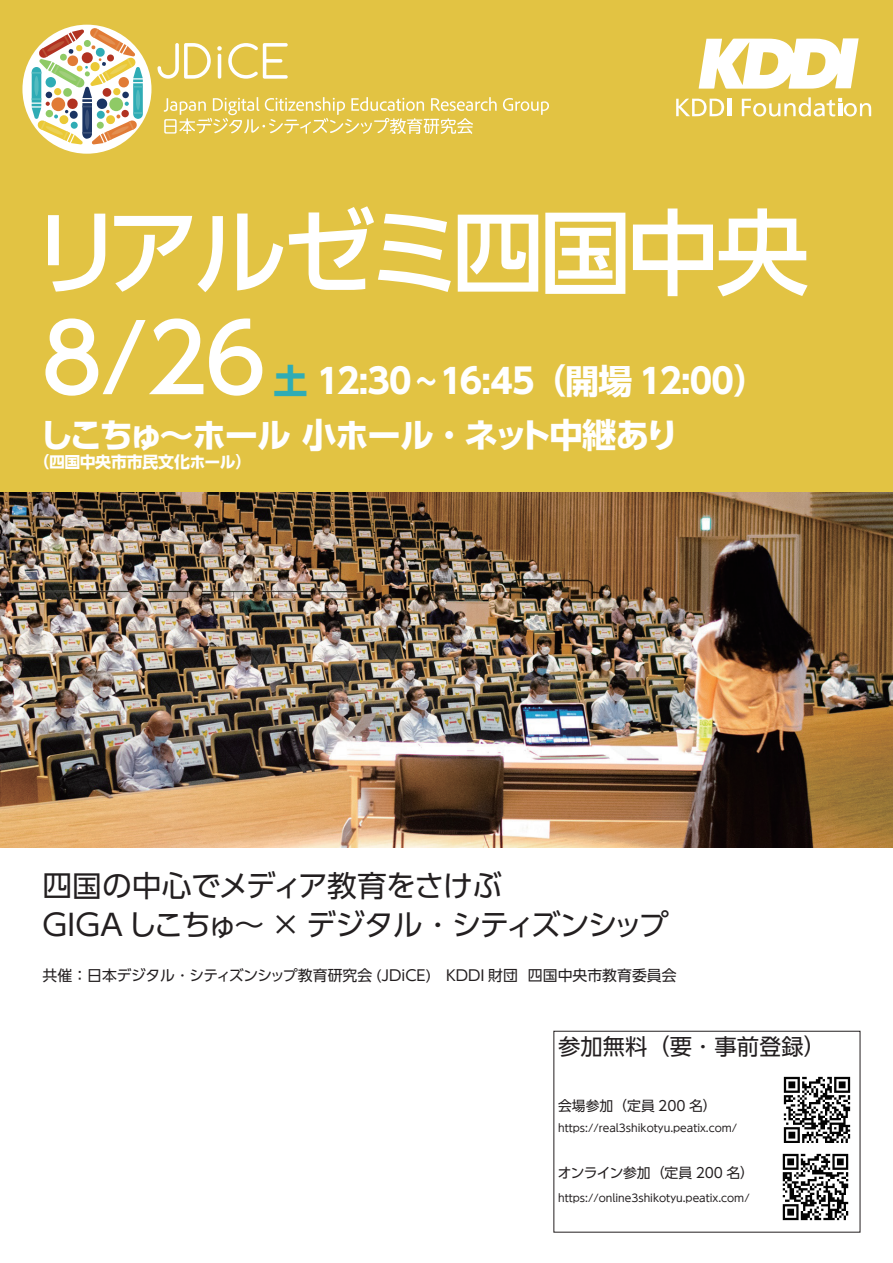
<style>
.page{position:relative;width:893px;height:1263px;background:#fff}
.page>*{position:absolute;margin:0;border:0;box-sizing:border-box;transform-origin:0 0}
.t1{font:93.6px "BIZ UDP Shin Go Medium";letter-spacing:-.05em;color:#fff}
.t2{font:34.05px "BIZ UDP Shin Go Bold";letter-spacing:-.035em;color:#fff}
.t3{font:29.7px/39.3px "BIZ UDP Shin Go";color:#231f20}
.t4{font:22.35px "BIZ UDP Shin Go";color:#231f20}
.t5{font:15.9px "BIZ UDP Shin Go Bold";letter-spacing:-.025em;color:#fff}
.t6{font:14.85px "BIZ UDP Shin Go";color:#231f20}
.t7{font:13.8px "BIZ UDP Shin Go";color:#231f20}
.t8{font:10.65px "BIZ UDP Shin Go";color:#231f20}
.s1{color:#2facb5}
</style>
<div class="page">
<div style="left:0;top:0;width:893px;height:729px;background:#e2c343"></div>
<img style="left:0;top:493px;width:893px;height:354px">
<div style="left:22px;top:25px;width:129px;height:129px;background:#fff;border-radius:50%"></div>
<svg style="left:164px;top:97px;width:333px;height:37px"></svg>
<svg style="left:503px;top:98px;width:46px;height:17px"></svg>
<svg style="left:32px;top:28px;width:111px;height:116px"></svg>
<hr style="left:136px;top:90px;width:4px;height:20px;background:#54bbc0;border-radius:50%">
<svg style="left:157px;top:43px;width:54px;height:36px"></svg>
<svg style="left:217px;top:46px;width:5px;height:33px"></svg>
<svg style="left:228px;top:43px;width:60px;height:36px"></svg>
<svg style="left:699px;top:38px;width:160px;height:51px"></svg>
<svg style="left:676px;top:98px;width:48px;height:18px"></svg>
<div style="left:727px;top:99px;width:5px;height:17px;background:#fff"></div>
<svg style="left:742px;top:97px;width:129px;height:20px"></svg>
<div style="left:554px;top:1031px;width:306px;height:201px;border:1px solid #231f20"></div>
<img style="left:783px;top:1076px;width:68px;height:66px">
<img style="left:782px;top:1153px;width:67px;height:68px">
<h1 class="t1" style="left:38px;top:205px;width:773px">リアルゼミ四国中央</h1>
<h1 class="t1" style="left:41px;top:312px;width:227px">8/26</h1>
<h2 class="t2" style="left:41px;top:418px;width:637px">しこちゅ〜ホール小ホール・ネット中継あり</h2>
<h3 class="t5" style="left:42px;top:454px;width:203px">（四国中央市市民文化ホール(</h3>
<h2 class="t2" style="left:273px;top:364px;width:478px"><span class="s1">土</span> 12:30 〜 16:45 （開場 12:00(</h2>
<h3 class="t3" style="left:43px;top:866px;width:628px">四国の中心でメディア教育をさけぶ<br>GIGA しこちゅ〜 × デジタル･シティズンシップ</h3>
<h3 class="t6" style="left:43px;top:967px;width:636px">共催：日本デジタル･シティズンシップ教育研究会 (JDiCE) 　KDDI 財団　四国中央市教育委員会</h3>
<h3 class="t4" style="left:558px;top:1035px;width:91px">参加無料</h3>
<h3 class="t4" style="left:659px;top:1035px;width:158px">要（ ･事前登録(</h3>
<p class="t7" style="left:620px;top:1099px;width:91px">（定員 200 名(</p>
<p class="t7" style="left:558px;top:1099px;width:57px">会場参加</p>
<p class="t8" style="left:558px;top:1123px;width:181px">https://real3shikotyu.peatix.com/</p>
<p class="t7" style="left:658px;top:1166px;width:91px">（定員 200 名(</p>
<p class="t7" style="left:558px;top:1166px;width:94px">オンライン参加</p>
<p class="t8" style="left:558px;top:1193px;width:193px">https://online3shikotyu.peatix.com/</p>
</div>
